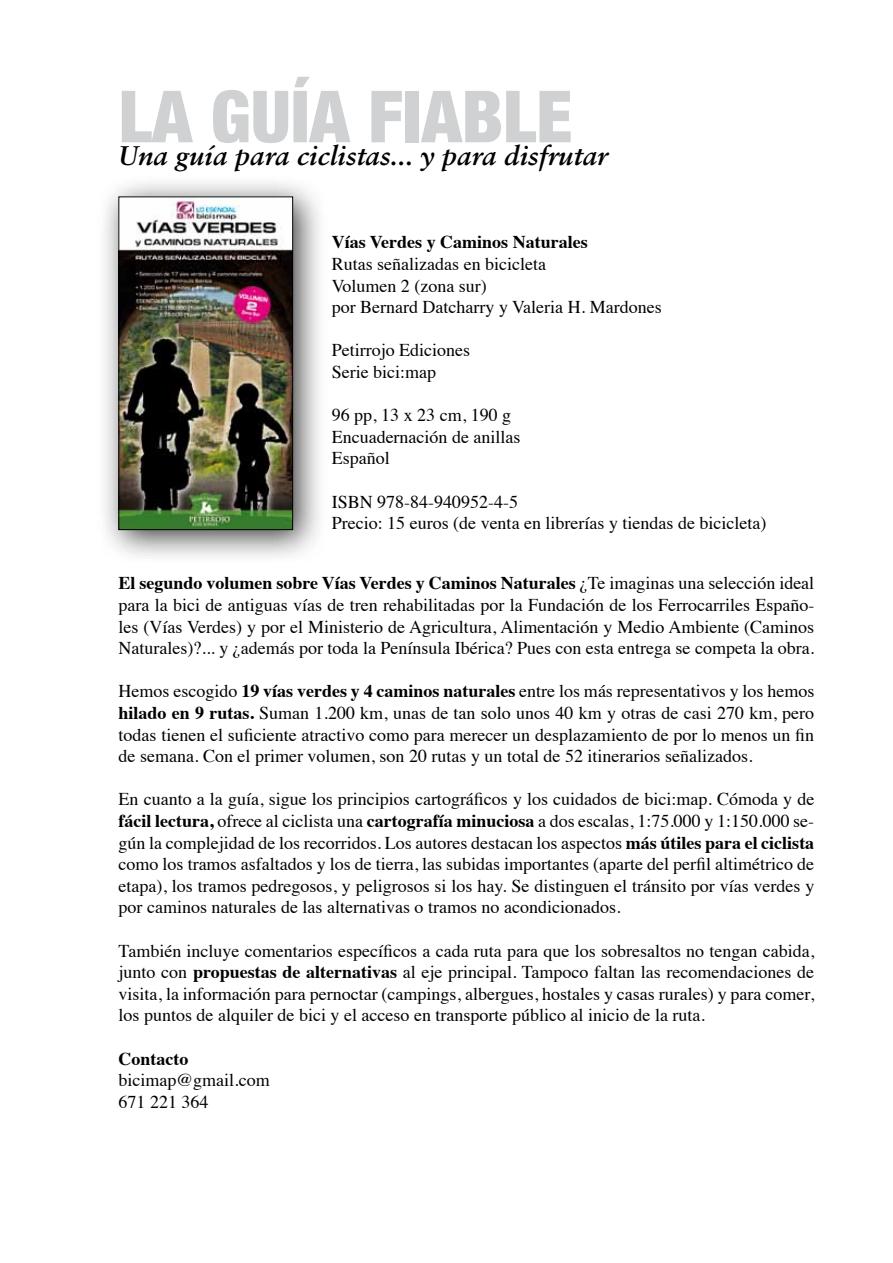
<style>
.page{position:relative;width:893px;height:1263px;background:#fff}
.page>*{position:absolute;margin:0;border:0;box-sizing:border-box;transform-origin:0 0}
.t1{font:900 condensed 72px "Helvetica Neue";color:#d0d1d2}
.t2{font:italic 700 27px "Sabon";color:#000}
.t3{font:18px/21.6px "Times";color:#000}
.t4{font:700 18px "Times";color:#000}
.s1{font-weight:700}
</style>
<div class="page">
<div style="left:97px;top:175px;width:230px;height:390px;background:#000;opacity:.75"></div>
<img style="left:121px;top:199px;width:170px;height:329px">
<div style="left:119px;top:197px;width:174px;height:333px;border:1px solid #000"></div>
<h1 class="t1" style="left:119px;top:72px;width:455px">LA GUÍA FIABLE</h1>
<h2 class="t2" style="left:119px;top:139px;width:491px">Una guía para ciclistas... y para disfrutar</h2>
<p class="t4" style="left:332px;top:225px;width:258px">Vías Verdes y Caminos Naturales</p>
<p class="t3" style="left:332px;top:252px;width:332px">Rutas señalizadas en bicicleta<br>Volumen 2 (zona sur)<br>por Bernard Datcharry y Valeria H. Mardones</p>
<p class="t3" style="left:332px;top:338px;width:140px">Petirrojo Ediciones<br>Serie bici:map</p>
<p class="t3" style="left:332px;top:403px;width:190px">96 pp, 13 x 23 cm, 190 g<br>Encuadernación de anillas<br>Español</p>
<p class="t3" style="left:332px;top:489px;width:436px">ISBN 978-84-940952-4-5<br>Precio: 15 euros (de venta en librerías y tiendas de bicicleta)</p>
<p class="t3" style="left:119px;top:571px;width:697px;text-align:justify"><span class="s1">El segundo volumen sobre Vías Verdes y Caminos Naturales</span> ¿Te imaginas una selección ideal para la bici de antiguas vías de tren rehabilitadas por la Fundación de los Ferrocarriles Españo&shy;les (Vías Verdes) y por el Ministerio de Agricultura, Alimentación y Medio Ambiente (Caminos Naturales)?... y ¿además por toda la Península Ibérica? Pues con esta entrega se competa la obra.</p>
<p class="t3" style="left:119px;top:679px;width:697px;text-align:justify">Hemos escogido <span class="s1">19 vías verdes y 4 caminos naturales</span> entre los más representativos y los hemos <span class="s1">hilado en 9 rutas.</span> Suman 1.200 km, unas de tan solo unos 40 km y otras de casi 270 km, pero todas tienen el suficiente atractivo como para merecer un desplazamiento de por lo menos un fin de semana. Con el primer volumen, son 20 rutas y un total de 52 itinerarios señalizados.</p>
<p class="t3" style="left:119px;top:787px;width:697px;text-align:justify">En cuanto a la guía, sigue los principios cartográficos y los cuidados de bici:map. Cómoda y de <span class="s1">fácil lectura,</span> ofrece al ciclista una <span class="s1">cartografía minuciosa</span> a dos escalas, 1:75.000 y 1:150.000 se&shy;gún la complejidad de los recorridos. Los autores destacan los aspectos <span class="s1">más útiles para el ciclista </span>como los tramos asfaltados y los de tierra, las subidas importantes (aparte del perfil altimétrico de etapa), los tramos pedregosos, y peligrosos si los hay. Se distinguen el tránsito por vías verdes y por caminos naturales de las alternativas o tramos no acondicionados.</p>
<p class="t3" style="left:119px;top:938px;width:697px;text-align:justify">También incluye comentarios específicos a cada ruta para que los sobresaltos no tengan cabida, junto con <span class="s1">propuestas de alternativas</span> al eje principal. Tampoco faltan las recomendaciones de visita, la información para pernoctar (campings, albergues, hostales y casas rurales) y para comer, los puntos de alquiler de bici y el acceso en transporte público al inicio de la ruta.</p>
<p class="t4" style="left:119px;top:1041px;width:71px">Contacto</p>
<p class="t3" style="left:119px;top:1068px;width:153px">bicimap@gmail.com<br>671 221 364</p>
</div>
